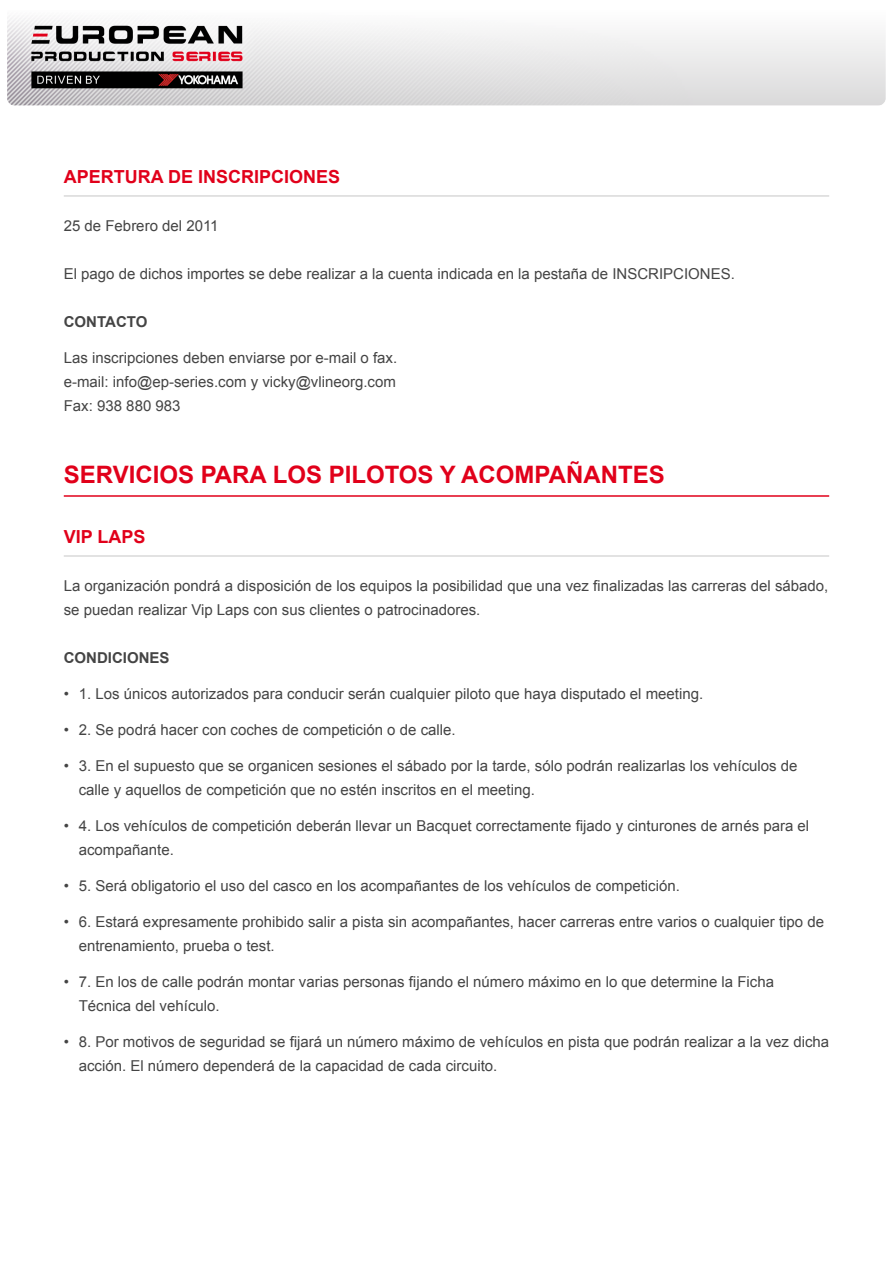
<style>
.page{position:relative;width:893px;height:1263px;background:#fff}
.page>*{position:absolute;margin:0;border:0;box-sizing:border-box;transform-origin:0 0}
.t1{font:700 24px "Arial";color:#e1001a}
.t2{font:700 18px "Arial";color:#e1001a}
.t3{font:15px/24px "Arial";color:#444}
.t4{font:700 15px "Arial";color:#444}
</style>
<div class="page">
<img style="left:7px;top:17px;width:879px;height:89px">
<hr style="left:64px;top:195px;width:765px;height:2px;background:#d9d9d9">
<hr style="left:64px;top:495px;width:765px;height:2px;background:#e1001a">
<hr style="left:64px;top:555px;width:765px;height:2px;background:#d9d9d9">
<p class="t2" style="left:64px;top:167px;width:278px">APERTURA DE INSCRIPCIONES</p>
<p class="t3" style="left:64px;top:214px;width:156px">25 de Febrero del 2011</p>
<p class="t3" style="left:64px;top:262px;width:673px">El pago de dichos importes se debe realizar a la cuenta indicada en la pestaña de INSCRIPCIONES.</p>
<p class="t4" style="left:64px;top:313px;width:85px">CONTACTO</p>
<p class="t3" style="left:64px;top:346px;width:335px;text-align:justify">Las inscripciones deben enviarse por e-mail o fax. e-mail: info@ep-series.com y vicky@vlineorg.com Fax: 938 880 983</p>
<h1 class="t1" style="left:64px;top:461px;width:602px">SERVICIOS PARA LOS PILOTOS Y ACOMPAÑANTES</h1>
<p class="t2" style="left:64px;top:527px;width:83px">VIP LAPS</p>
<p class="t3" style="left:64px;top:574px;width:766px">La organización pondrá a disposición de los equipos la posibilidad que una vez finalizadas las carreras del sábado, se puedan realizar Vip Laps con sus clientes o patrocinadores.</p>
<p class="t4" style="left:64px;top:649px;width:107px">CONDICIONES</p>
<p class="t3" style="left:64px;top:682px;width:641px">• 1. Los únicos autorizados para conducir serán cualquier piloto que haya disputado el meeting.</p>
<p class="t3" style="left:64px;top:718px;width:393px">• 2. Se podrá hacer con coches de competición o de calle.</p>
<p class="t3" style="left:79px;top:754px;width:720px;text-indent:-15px">• 3. En el supuesto que se organicen sesiones el sábado por la tarde, sólo podrán realizarlas los vehículos de calle y aquellos de competición que no estén inscritos en el meeting.</p>
<p class="t3" style="left:79px;top:814px;width:732px;text-indent:-15px">• 4. Los vehículos de competición deberán llevar un Bacquet correctamente fijado y cinturones de arnés para el acompañante.</p>
<p class="t3" style="left:64px;top:874px;width:618px">• 5. Será obligatorio el uso del casco en los acompañantes de los vehículos de competición.</p>
<p class="t3" style="left:79px;top:910px;width:747px;text-indent:-15px">• 6. Estará expresamente prohibido salir a pista sin acompañantes, hacer carreras entre varios o cualquier tipo de entrenamiento, prueba o test.</p>
<p class="t3" style="left:79px;top:970px;width:697px;text-indent:-15px">• 7. En los de calle podrán montar varias personas fijando el número máximo en lo que determine la Ficha<br>Técnica del vehículo.</p>
<p class="t3" style="left:79px;top:1030px;width:752px;text-indent:-15px">• 8. Por motivos de seguridad se fijará un número máximo de vehículos en pista que podrán realizar a la vez dicha acción. El número dependerá de la capacidad de cada circuito.</p>
</div>
